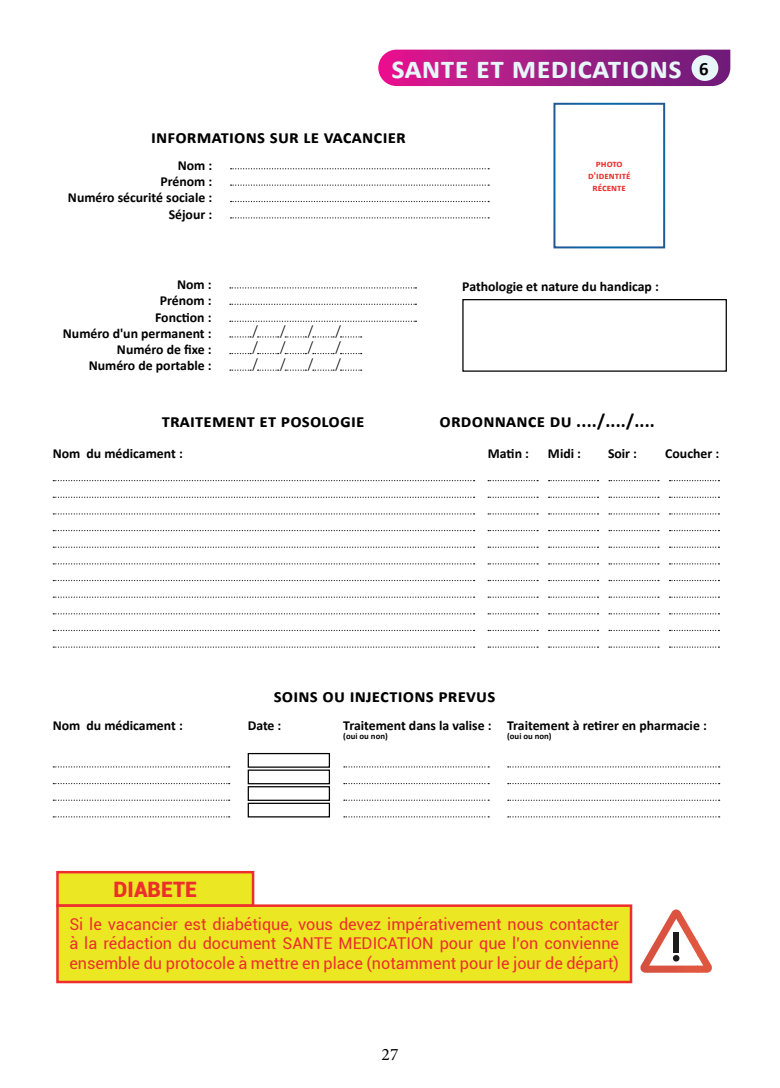
<style>
.page{position:relative;width:780px;height:1088px;background:#fff}
.page>*{position:absolute;margin:0;border:0;box-sizing:border-box;transform-origin:0 0}
.t1{font:700 31.25px "Calibri";letter-spacing:.01em;color:#e8f6f9}
.t2{font:900 21.25px "Roboto";color:#ee2d2d}
.t3{font:700 18.75px "Calibri";letter-spacing:.01em;color:#000001}
.t4{font:17.5px "Minion Pro";color:#000001}
.t5{font:16.25px/19.5px "Roboto";color:#ee2d2d;text-align:justify}
.t6{font:300 15px "Calibri";color:#000001}
.t7{font:700 13.75px/16.2px "Calibri";color:#000001;text-align:right}
.t8{font:700 10px/12px "Calibri";color:#ee2d2d;text-align:center}
.t9{font:700 8.75px "Calibri";color:#000001}
.s1{font-size:18.75px;color:#000001}
</style>
<div class="page">
<div style="left:57px;top:872px;width:196px;height:33px;background:#ebe823"></div>
<div style="left:56px;top:871px;width:198px;height:36px;border:2px solid #ee2d2d"></div>
<div style="left:57px;top:906px;width:574px;height:76px;background:#ebe823"></div>
<div style="left:56px;top:904px;width:576px;height:79px;border:2px solid #ee2d2d"></div>
<svg style="left:640px;top:909px;width:72px;height:64px"></svg>
<div style="left:673px;top:932px;width:5px;height:21px;background:#1c1c1c"></div>
<div style="left:672px;top:955px;width:7px;height:6px;background:#1c1c1c;border-radius:50%"></div>
<svg style="left:230px;top:168px;width:259px;height:1px"></svg>
<svg style="left:230px;top:184px;width:259px;height:2px"></svg>
<svg style="left:230px;top:201px;width:259px;height:1px"></svg>
<svg style="left:230px;top:217px;width:259px;height:1px"></svg>
<svg style="left:230px;top:287px;width:186px;height:1px"></svg>
<svg style="left:230px;top:304px;width:186px;height:1px"></svg>
<svg style="left:230px;top:321px;width:186px;height:1px"></svg>
<svg style="left:340px;top:336px;width:21px;height:2px"></svg>
<svg style="left:230px;top:336px;width:21px;height:2px"></svg>
<svg style="left:257px;top:336px;width:22px;height:2px"></svg>
<svg style="left:285px;top:336px;width:21px;height:2px"></svg>
<svg style="left:313px;top:336px;width:21px;height:2px"></svg>
<svg style="left:340px;top:353px;width:21px;height:1px"></svg>
<svg style="left:230px;top:353px;width:21px;height:1px"></svg>
<svg style="left:257px;top:353px;width:22px;height:1px"></svg>
<svg style="left:285px;top:353px;width:21px;height:1px"></svg>
<svg style="left:313px;top:353px;width:21px;height:1px"></svg>
<svg style="left:340px;top:369px;width:21px;height:2px"></svg>
<svg style="left:230px;top:369px;width:21px;height:2px"></svg>
<svg style="left:257px;top:369px;width:22px;height:2px"></svg>
<svg style="left:285px;top:369px;width:21px;height:2px"></svg>
<svg style="left:313px;top:369px;width:21px;height:2px"></svg>
<svg style="left:53px;top:480px;width:421px;height:1px"></svg>
<svg style="left:669px;top:480px;width:50px;height:1px"></svg>
<svg style="left:609px;top:480px;width:50px;height:1px"></svg>
<svg style="left:548px;top:480px;width:50px;height:1px"></svg>
<svg style="left:488px;top:480px;width:50px;height:1px"></svg>
<svg style="left:53px;top:547px;width:421px;height:1px"></svg>
<svg style="left:669px;top:547px;width:50px;height:1px"></svg>
<svg style="left:609px;top:547px;width:50px;height:1px"></svg>
<svg style="left:548px;top:547px;width:50px;height:1px"></svg>
<svg style="left:488px;top:547px;width:50px;height:1px"></svg>
<svg style="left:53px;top:513px;width:421px;height:1px"></svg>
<svg style="left:669px;top:513px;width:50px;height:1px"></svg>
<svg style="left:609px;top:513px;width:50px;height:1px"></svg>
<svg style="left:548px;top:513px;width:50px;height:1px"></svg>
<svg style="left:488px;top:513px;width:50px;height:1px"></svg>
<svg style="left:53px;top:580px;width:421px;height:1px"></svg>
<svg style="left:669px;top:580px;width:50px;height:1px"></svg>
<svg style="left:609px;top:580px;width:50px;height:1px"></svg>
<svg style="left:548px;top:580px;width:50px;height:1px"></svg>
<svg style="left:488px;top:580px;width:50px;height:1px"></svg>
<svg style="left:53px;top:497px;width:421px;height:1px"></svg>
<svg style="left:669px;top:497px;width:50px;height:1px"></svg>
<svg style="left:609px;top:497px;width:50px;height:1px"></svg>
<svg style="left:548px;top:497px;width:50px;height:1px"></svg>
<svg style="left:488px;top:497px;width:50px;height:1px"></svg>
<svg style="left:53px;top:563px;width:421px;height:1px"></svg>
<svg style="left:669px;top:563px;width:50px;height:1px"></svg>
<svg style="left:609px;top:563px;width:50px;height:1px"></svg>
<svg style="left:548px;top:563px;width:50px;height:1px"></svg>
<svg style="left:488px;top:563px;width:50px;height:1px"></svg>
<svg style="left:53px;top:530px;width:421px;height:1px"></svg>
<svg style="left:669px;top:530px;width:50px;height:1px"></svg>
<svg style="left:609px;top:530px;width:50px;height:1px"></svg>
<svg style="left:548px;top:530px;width:50px;height:1px"></svg>
<svg style="left:488px;top:530px;width:50px;height:1px"></svg>
<svg style="left:53px;top:630px;width:421px;height:1px"></svg>
<svg style="left:669px;top:630px;width:50px;height:1px"></svg>
<svg style="left:609px;top:630px;width:50px;height:1px"></svg>
<svg style="left:548px;top:630px;width:50px;height:1px"></svg>
<svg style="left:488px;top:630px;width:50px;height:1px"></svg>
<svg style="left:53px;top:613px;width:421px;height:1px"></svg>
<svg style="left:669px;top:613px;width:50px;height:1px"></svg>
<svg style="left:609px;top:613px;width:50px;height:1px"></svg>
<svg style="left:548px;top:613px;width:50px;height:1px"></svg>
<svg style="left:488px;top:613px;width:50px;height:1px"></svg>
<svg style="left:53px;top:596px;width:421px;height:2px"></svg>
<svg style="left:669px;top:596px;width:50px;height:2px"></svg>
<svg style="left:609px;top:596px;width:50px;height:2px"></svg>
<svg style="left:548px;top:596px;width:50px;height:2px"></svg>
<svg style="left:488px;top:596px;width:50px;height:2px"></svg>
<svg style="left:53px;top:646px;width:421px;height:2px"></svg>
<svg style="left:669px;top:646px;width:50px;height:2px"></svg>
<svg style="left:609px;top:646px;width:50px;height:2px"></svg>
<svg style="left:548px;top:646px;width:50px;height:2px"></svg>
<svg style="left:488px;top:646px;width:50px;height:2px"></svg>
<svg style="left:553px;top:102px;width:113px;height:147px"></svg>
<svg style="left:53px;top:799px;width:177px;height:2px"></svg>
<svg style="left:344px;top:799px;width:145px;height:2px"></svg>
<svg style="left:508px;top:800px;width:211px;height:1px"></svg>
<svg style="left:53px;top:783px;width:177px;height:1px"></svg>
<svg style="left:344px;top:783px;width:145px;height:1px"></svg>
<svg style="left:508px;top:783px;width:211px;height:1px"></svg>
<svg style="left:53px;top:766px;width:177px;height:1px"></svg>
<svg style="left:344px;top:766px;width:145px;height:1px"></svg>
<svg style="left:508px;top:766px;width:211px;height:1px"></svg>
<svg style="left:53px;top:816px;width:177px;height:1px"></svg>
<svg style="left:344px;top:816px;width:145px;height:1px"></svg>
<svg style="left:508px;top:816px;width:211px;height:1px"></svg>
<div style="left:462px;top:299px;width:264px;height:73px;border:1px solid #000001"></div>
<div style="left:248px;top:753px;width:82px;height:15px;border:1px solid #000001"></div>
<div style="left:248px;top:769px;width:82px;height:15px;border:1px solid #000001"></div>
<div style="left:248px;top:786px;width:82px;height:15px;border:1px solid #000001"></div>
<div style="left:248px;top:803px;width:82px;height:14px;border:1px solid #000001"></div>
<svg style="left:378px;top:50px;width:352px;height:36px;background:#a72087"></svg>
<div style="left:691px;top:55px;width:27px;height:26px;background:#e8f6f9;border-radius:50%"></div>
<h1 class="t1" style="left:391px;top:46px;width:319px">sante et medications <span class="s1">6</span></h1>
<h3 class="t3" style="left:151px;top:123px;width:256px">informations sur le vacancier</h3>
<p class="t7" style="left:68px;top:157px;width:146px">Nom :<br>Prénom :<br>Numéro sécurité sociale :<br>Séjour :</p>
<p class="t7" style="left:63px;top:276px;width:150px">Nom :<br>Prénom :<br>Fonction :<br>Numéro d'un permanent :<br>Numéro de fixe :<br>Numéro de portable :</p>
<p class="t6" style="left:252px;top:321px;width:7px">/</p>
<p class="t6" style="left:280px;top:321px;width:7px">/</p>
<p class="t6" style="left:308px;top:321px;width:7px">/</p>
<p class="t6" style="left:335px;top:321px;width:7px">/</p>
<p class="t6" style="left:252px;top:338px;width:7px">/</p>
<p class="t6" style="left:280px;top:338px;width:7px">/</p>
<p class="t6" style="left:308px;top:338px;width:7px">/</p>
<p class="t6" style="left:335px;top:338px;width:7px">/</p>
<p class="t6" style="left:252px;top:355px;width:7px">/</p>
<p class="t6" style="left:280px;top:355px;width:7px">/</p>
<p class="t6" style="left:308px;top:355px;width:7px">/</p>
<p class="t6" style="left:335px;top:355px;width:7px">/</p>
<p class="t8" style="left:588px;top:158px;width:44px">photo d'identité récente</p>
<p class="t7" style="left:462px;top:278px;width:198px">Pathologie et nature du handicap :</p>
<h3 class="t3" style="left:162px;top:408px;width:204px">traitement et posologie</h3>
<h3 class="t3" style="left:439px;top:408px;width:217px">ordonnance du ..../..../....</h3>
<p class="t7" style="left:53px;top:445px;width:132px">Nom du médicament :</p>
<p class="t7" style="left:488px;top:445px;width:43px">Matin :</p>
<p class="t7" style="left:548px;top:445px;width:35px">Midi :</p>
<p class="t7" style="left:608px;top:445px;width:31px">Soir :</p>
<p class="t7" style="left:665px;top:445px;width:55px">Coucher :</p>
<h3 class="t3" style="left:274px;top:683px;width:223px">soins ou injections prevus</h3>
<p class="t7" style="left:53px;top:717px;width:132px">Nom du médicament :</p>
<p class="t7" style="left:248px;top:717px;width:35px">Date :</p>
<p class="t7" style="left:343px;top:717px;width:365px">Traitement dans la valise : Traitement à retirer en pharmacie :</p>
<p class="t9" style="left:343px;top:730px;width:46px">(oui ou non)</p>
<p class="t9" style="left:507px;top:730px;width:46px">(oui ou non)</p>
<h2 class="t2" style="left:114px;top:874px;width:85px">DIABETE</h2>
<p class="t5" style="left:69px;top:913px;width:551px">Si le vacancier est diabétique, vous devez impérativement nous contacter à la rédaction du document SANTE MEDICATION pour que l’on convienne ensemble du protocole à mettre en place (notamment pour le jour de départ)</p>
<p class="t4" style="left:381px;top:1042px;width:18px">27</p>
</div>
